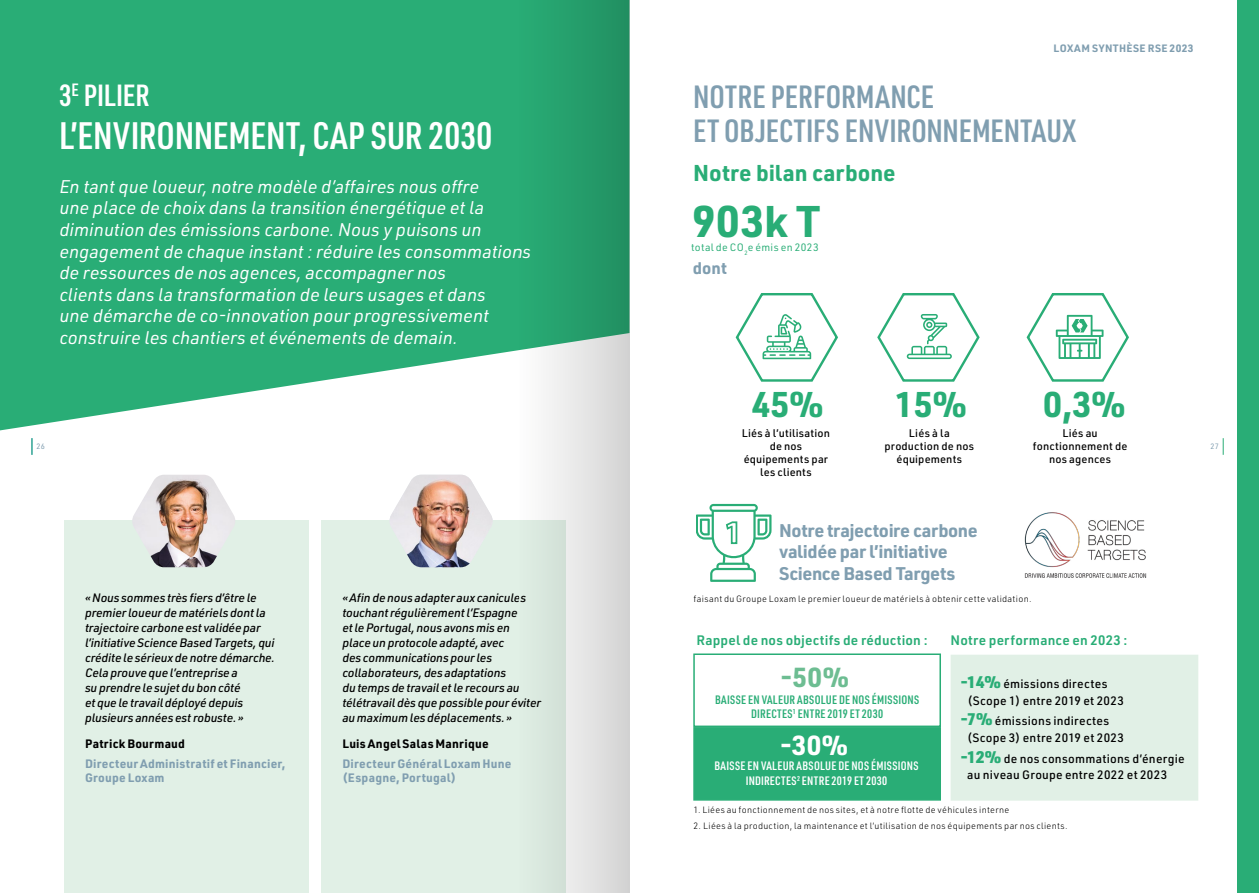
<style>
.page{position:relative;width:1259px;height:893px;background:#fff}
.page>*{position:absolute;margin:0;border:0;box-sizing:border-box;transform-origin:0 0}
.t1{font:700 43.5px "URWDIN";color:#29ad76}
.t2{font:600 37.5px "URWDIN Cond";color:#fff}
.t3{font:700 35.1px "URWDIN";color:#29ad76}
.t4{font:600 31.5px/34.5px "URWDIN Cond";letter-spacing:.005em;color:#809eb0}
.t5{font:600 30px "URWDIN Cond";color:#fff}
.t6{font:700 27px "URWDIN";color:#6dbd92}
.t7{font:700 27px "URWDIN";color:#fff}
.t8{font:700 22.5px "URWDIN";color:#29ad76}
.t9{font:italic 18px/21.6px "URWDIN";color:#fff}
.t10{font:700 18px/21.6px "URWDIN";letter-spacing:-.015em;color:#809eb0}
.t11{font:700 16.5px "URWDIN";color:#809eb0}
.t12{font:600 13.5px "URWDIN";letter-spacing:.015em;color:#29ad76}
.t13{font:italic 500 12px/15px "URWDIN";letter-spacing:-.015em;color:#000}
.t14{font:500 12px/16.5px "URWDIN";letter-spacing:.025em;color:#000}
.t15{font:700 12px/13.5px "URWDIN";letter-spacing:.015em;color:#809eb0}
.t16{font:600 12px/14.4px "URWDIN Cond";letter-spacing:.025em;color:#fff;text-align:center}
.t17{font:600 12px/14.4px "URWDIN Cond";letter-spacing:.025em;color:#29ad76;text-align:center}
.t18{font:700 12px "URWDIN";letter-spacing:.02em;color:#000}
.t19{font:500 10.95px/13px "URWDIN";letter-spacing:.015em;color:#000;text-align:center}
.t20{font:10.5px "URWDIN";letter-spacing:.03em;color:#29ad76}
.t21{font:700 10.5px "URWDIN";letter-spacing:.045em;color:#809eb0}
.t22{font:300 9px "URWDIN";letter-spacing:.03em;color:#000}
.t23{font:7.65px "URWDIN";color:#809eb0}
.s1{font-weight:900;font-size:16.5px;color:#29ad76}
</style>
<div class="page">
<div style="left:1236px;top:0;width:23px;height:893px;background:#29ad76"></div>
<svg style="left:1223px;top:438px;width:1px;height:17px"></svg>
<svg style="left:32px;top:438px;width:1px;height:17px"></svg>
<div style="left:950px;top:655px;width:248px;height:146px;background:#e1f0e6"></div>
<svg style="left:0;top:0;width:520px;height:430px;background:#3cb482"></svg>
<div style="left:64px;top:521px;width:244px;height:372px;background:#e1f0e6"></div>
<div style="left:321px;top:521px;width:245px;height:372px;background:#e1f0e6"></div>
<img style="left:132px;top:475px;width:104px;height:92px">
<img style="left:389px;top:475px;width:104px;height:92px">
<div style="left:693px;top:727px;width:248px;height:74px;background:#29ad76;border:2px solid #29ad76"></div>
<div style="left:693px;top:653px;width:248px;height:74px;border:2px solid #29ad76"></div>
<img style="left:1024px;top:512px;width:123px;height:66px">
<svg style="left:735px;top:293px;width:103px;height:89px"></svg>
<svg style="left:877px;top:293px;width:103px;height:89px"></svg>
<svg style="left:1026px;top:293px;width:103px;height:89px"></svg>
<svg style="left:696px;top:504px;width:75px;height:78px"></svg>
<svg style="left:520px;top:0;width:109px;height:893px"></svg>
<h3 class="t5" style="left:59px;top:76px;width:92px">3<sup>E</sup> PILIER</h3>
<h2 class="t2" style="left:59px;top:111px;width:435px">L’ENVIRONNEMENT, CAP SUR 2030</h2>
<p class="t9" style="left:59px;top:175px;width:473px">En tant que loueur, notre modèle d’affaires nous offre<br>une place de choix dans la transition énergétique et la diminution des émissions carbone. Nous y puisons un engagement de chaque instant : réduire les consommations de ressources de nos agences, accompagner nos<br>clients dans la transformation de leurs usages et dans<br>une démarche de co-innovation pour progressivement construire les chantiers et événements de demain.</p>
<p class="t21" style="left:1053px;top:41px;width:141px">LOXAM SYNTHÈSE RSE 2023</p>
<h3 class="t4" style="left:693px;top:78px;width:384px">NOTRE PERFORMANCE<br>ET OBJECTIFS ENVIRONNEMENTAUX</h3>
<h3 class="t8" style="left:693px;top:158px;width:204px">Notre bilan carbone</h3>
<h1 class="t1" style="left:692px;top:192px;width:130px">903k T</h1>
<p class="t20" style="left:691px;top:241px;width:129px">total de CO<sub>2</sub>e émis en 2023</p>
<h3 class="t11" style="left:693px;top:257px;width:36px">dont</h3>
<h3 class="t3" style="left:751px;top:381px;width:73px">45%</h3>
<h3 class="t3" style="left:895px;top:381px;width:73px">15%</h3>
<h3 class="t3" style="left:1043px;top:381px;width:84px">0,3%</h3>
<p class="t19" style="left:742px;top:426px;width:90px">Liés à l’utilisation de nos équipements par les clients</p>
<p class="t19" style="left:884px;top:426px;width:91px">Liés à la production de nos équipements</p>
<p class="t19" style="left:1032px;top:426px;width:96px">Liés au fonctionnement de nos agences</p>
<p class="t23" style="left:36px;top:441px;width:10px">26</p>
<p class="t23" style="left:1210px;top:441px;width:10px">27</p>
<p class="t13" style="left:85px;top:590px;width:191px">« Nous sommes très fiers d’être le premier loueur de matériels dont la trajectoire carbone est validée par l’initiative Science Based Targets, qui crédite le sérieux de notre démarche.<br>Cela prouve que l’entreprise a<br>su prendre le sujet du bon côté<br>et que le travail déployé depuis plusieurs années est robuste. »</p>
<p class="t18" style="left:85px;top:736px;width:101px">Patrick Bourmaud</p>
<p class="t15" style="left:85px;top:756px;width:202px">Directeur Administratif et Financier,<br>Groupe Loxam</p>
<p class="t13" style="left:342px;top:590px;width:200px">« Afin de nous adapter aux canicules touchant régulièrement l’Espagne<br>et le Portugal, nous avons mis en place un protocole adapté, avec<br>des communications pour les collaborateurs, des adaptations<br>du temps de travail et le recours au télétravail dès que possible pour éviter au maximum les déplacements. »</p>
<p class="t18" style="left:342px;top:736px;width:148px">Luis Angel Salas Manrique</p>
<p class="t15" style="left:342px;top:756px;width:171px">Directeur Général Loxam Hune (Espagne, Portugal)</p>
<h3 class="t10" style="left:779px;top:519px;width:200px">Notre trajectoire carbone validée par l’initiative<br>Science Based Targets</h3>
<p class="t22" style="left:693px;top:593px;width:339px">faisant du Groupe Loxam le premier loueur de matériels à obtenir cette validation.</p>
<p class="t12" style="left:696px;top:631px;width:233px">Rappel de nos objectifs de réduction :</p>
<p class="t12" style="left:950px;top:631px;width:178px">Notre performance en 2023 :</p>
<h3 class="t6" style="left:780px;top:659px;width:70px">-50%</h3>
<p class="t17" style="left:715px;top:692px;width:206px">BAISSE EN VALEUR ABSOLUE DE NOS ÉMISSIONS<br>DIRECTES<sup>1</sup> ENTRE 2019 ET 2030</p>
<h3 class="t7" style="left:780px;top:727px;width:70px">-30%</h3>
<p class="t16" style="left:714px;top:758px;width:206px">BAISSE EN VALEUR ABSOLUE DE NOS ÉMISSIONS<br>INDIRECTES<sup>2</sup> ENTRE 2019 ET 2030</p>
<p class="t14" style="left:967px;top:675px;width:158px;text-indent:-7px"><span class="s1">-14%</span> émissions directes (Scope 1) entre 2019 et 2023</p>
<p class="t14" style="left:967px;top:712px;width:158px;text-indent:-7px"><span class="s1">-7%</span> émissions indirectes (Scope 3) entre 2019 et 2023</p>
<p class="t14" style="left:967px;top:750px;width:219px;text-indent:-7px"><span class="s1">-12%</span> de nos consommations d’énergie au niveau Groupe entre 2022 et 2023</p>
<p class="t22" style="left:693px;top:803px;width:317px">1. Liées au fonctionnement de nos sites, et à notre flotte de véhicules interne</p>
<p class="t22" style="left:693px;top:820px;width:376px">2. Liées à la production, la maintenance et l’utilisation de nos équipements par nos clients.</p>
</div>
